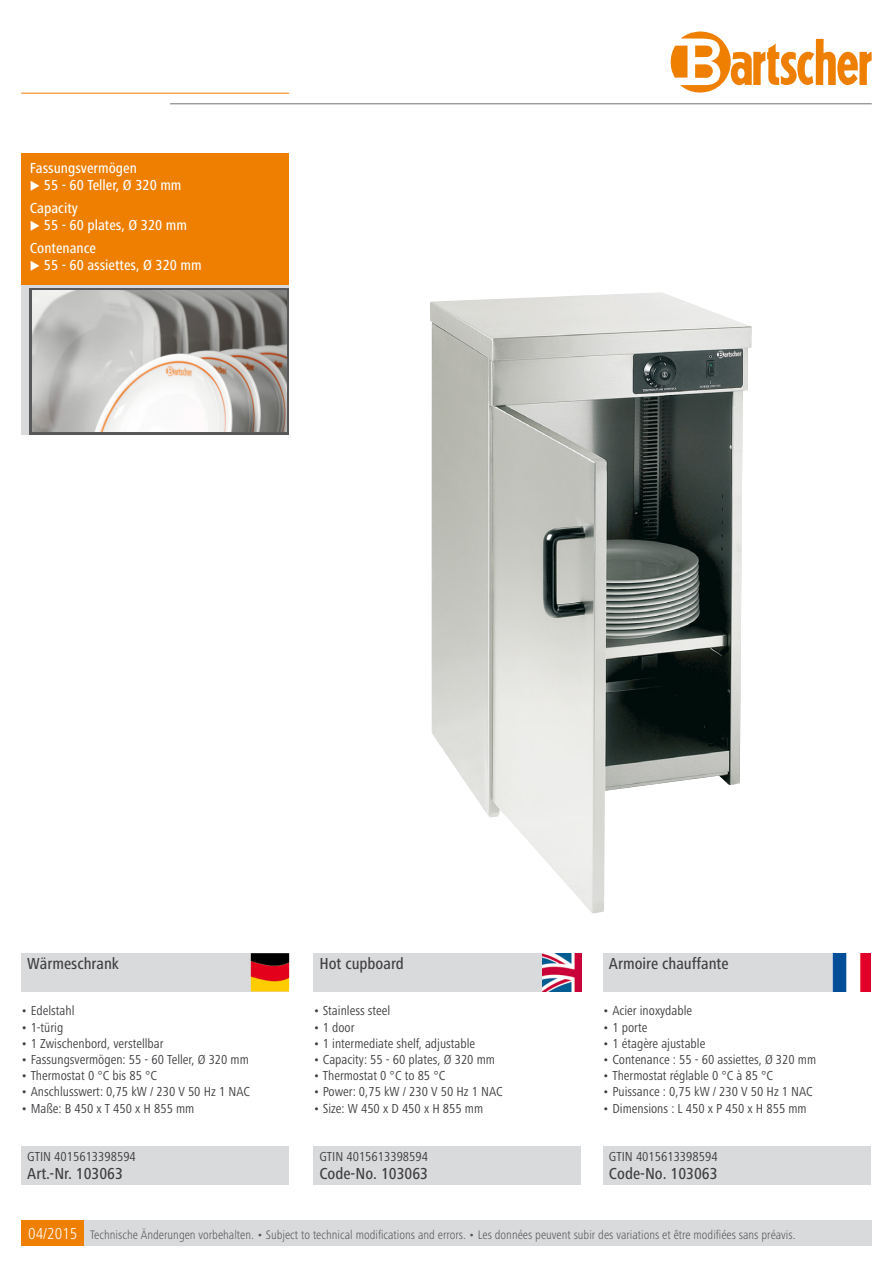
<style>
.page{position:relative;width:893px;height:1263px;background:#fff}
.page>*{position:absolute;margin:0;border:0;box-sizing:border-box;transform-origin:0 0}
.t1{font:500 condensed 16.5px "Frutiger Next LTW1 G";color:#3e3d40}
.t2{font:500 condensed 15px/22.5px "Frutiger Next LTW1 G";color:#fff}
.t3{font:condensed 13.5px "Frutiger Next LTW1 G";color:#3e3d40}
.t4{font:300 condensed 12.75px "Frutiger Next LTW1 G";color:#58585a}
.s1{font-size:16.5px;color:#fff}
</style>
<div class="page">
<div style="left:50px;top:1220px;width:822px;height:26px;background:#d9dadb"></div>
<hr style="left:21px;top:93px;width:268px;height:1px;background:#ee7f00">
<hr style="left:170px;top:103px;width:702px;height:1px;background:#707172">
<div style="left:21px;top:1220px;width:63px;height:26px;background:#ee7f00"></div>
<svg style="left:670px;top:31px;width:202px;height:62px"></svg>
<div style="left:21px;top:953px;width:268px;height:38px;background:#d9dadb"></div>
<div style="left:21px;top:1147px;width:268px;height:38px;background:#d9dadb"></div>
<div style="left:313px;top:953px;width:268px;height:38px;background:#d9dadb"></div>
<img style="left:543px;top:953px;width:38px;height:38px">
<div style="left:313px;top:1147px;width:268px;height:38px;background:#d9dadb"></div>
<div style="left:603px;top:953px;width:268px;height:38px;background:#d9dadb"></div>
<img style="left:833px;top:953px;width:38px;height:38px">
<div style="left:603px;top:1147px;width:268px;height:38px;background:#d9dadb"></div>
<img style="left:251px;top:953px;width:38px;height:38px">
<div style="left:21px;top:153px;width:268px;height:281px;background:#d9dadb"></div>
<div style="left:21px;top:153px;width:268px;height:132px;background:#ee7f00"></div>
<svg style="left:30px;top:288px;width:259px;height:146px;background:#6b6b6c"></svg>
<img style="left:32px;top:290px;width:254px;height:141px">
<img style="left:430px;top:292px;width:322px;height:622px">
<p class="t2" style="left:30px;top:157px;width:109px">Fassungsvermögen</p>
<p class="t2" style="left:30px;top:174px;width:153px">◆ 55 - 60 Teller, Ø 320 mm<br>Capacity</p>
<p class="t2" style="left:30px;top:214px;width:159px">◆ 55 - 60 plates, Ø 320 mm<br>Contenance</p>
<p class="t2" style="left:30px;top:254px;width:173px">◆ 55 - 60 assiettes, Ø 320 mm</p>
<p class="t1" style="left:27px;top:954px;width:93px">Wärmeschrank</p>
<p class="t1" style="left:319px;top:954px;width:86px">Hot cupboard</p>
<p class="t1" style="left:609px;top:954px;width:121px">Armoire chauffante</p>
<p class="t3" style="left:21px;top:1003px;width:55px">• Edelstahl</p>
<p class="t3" style="left:21px;top:1019px;width:44px">• 1-türig</p>
<p class="t3" style="left:21px;top:1036px;width:144px">• 1 Zwischenbord, verstellbar</p>
<p class="t3" style="left:21px;top:1052px;width:229px">• Fassungsvermögen: 55 - 60 Teller, Ø 320 mm</p>
<p class="t3" style="left:21px;top:1068px;width:137px">• Thermostat 0 °C bis 85 °C</p>
<p class="t3" style="left:21px;top:1084px;width:230px">• Anschlusswert: 0,75 kW / 230 V 50 Hz 1 NAC</p>
<p class="t3" style="left:21px;top:1100px;width:175px">• Maße: B 450 x T 450 x H 855 mm</p>
<p class="t3" style="left:313px;top:1003px;width:78px">• Stainless steel</p>
<p class="t3" style="left:313px;top:1019px;width:43px">• 1 door</p>
<p class="t3" style="left:313px;top:1036px;width:163px">• 1 intermediate shelf, adjustable</p>
<p class="t3" style="left:313px;top:1052px;width:183px">• Capacity: 55 - 60 plates, Ø 320 mm</p>
<p class="t3" style="left:313px;top:1068px;width:133px">• Thermostat 0 °C to 85 °C</p>
<p class="t3" style="left:313px;top:1084px;width:191px">• Power: 0,75 kW / 230 V 50 Hz 1 NAC</p>
<p class="t3" style="left:313px;top:1100px;width:171px">• Size: W 450 x D 450 x H 855 mm</p>
<p class="t3" style="left:603px;top:1003px;width:91px">• Acier inoxydable</p>
<p class="t3" style="left:603px;top:1019px;width:46px">• 1 porte</p>
<p class="t3" style="left:603px;top:1036px;width:104px">• 1 étagère ajustable</p>
<p class="t3" style="left:603px;top:1052px;width:215px">• Contenance : 55 - 60 assiettes, Ø 320 mm</p>
<p class="t3" style="left:603px;top:1068px;width:172px">• Thermostat réglable 0 °C à 85 °C</p>
<p class="t3" style="left:603px;top:1084px;width:211px">• Puissance : 0,75 kW / 230 V 50 Hz 1 NAC</p>
<p class="t3" style="left:603px;top:1100px;width:205px">• Dimensions : L 450 x P 450 x H 855 mm</p>
<p class="t3" style="left:27px;top:1149px;width:110px">GTIN 4015613398594</p>
<p class="t1" style="left:27px;top:1164px;width:97px">Art.-Nr. 103063</p>
<p class="t3" style="left:319px;top:1149px;width:110px">GTIN 4015613398594</p>
<p class="t1" style="left:319px;top:1164px;width:110px">Code-No. 103063</p>
<p class="t3" style="left:609px;top:1149px;width:110px">GTIN 4015613398594</p>
<p class="t1" style="left:609px;top:1164px;width:110px">Code-No. 103063</p>
<p class="t4" style="left:28px;top:1227px;width:769px"><span class="s1">04/2015</span> Technische Änderungen vorbehalten. • Subject to technical modifications and errors. • Les données peuvent subir des variations et être modifiées sans préavis.</p>
</div>
